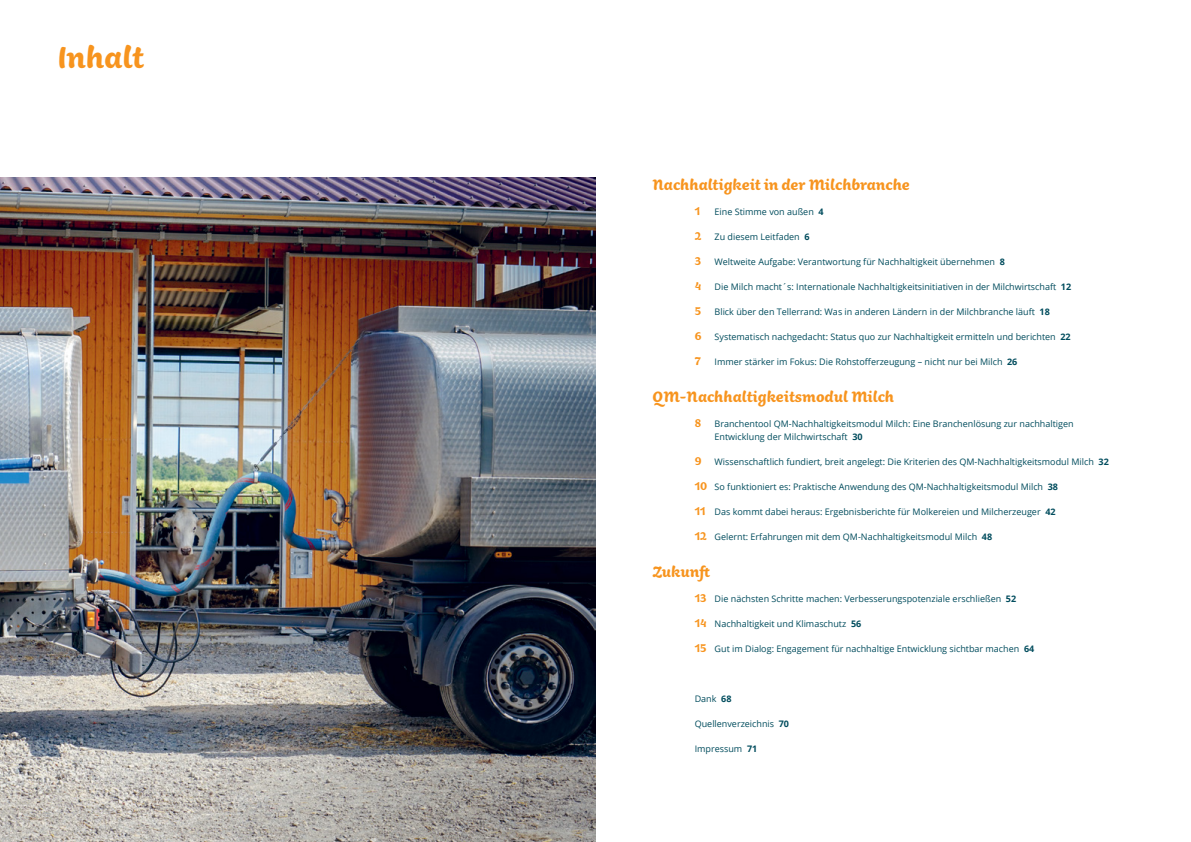
<style>
.page{position:relative;width:1191px;height:842px;background:#fff}
.page>*{position:absolute;margin:0;border:0;box-sizing:border-box;transform-origin:0 0}
.t1{font:700 48px "Aisha Latin";color:#f7941e}
.t2{font:700 24px "Aisha Latin";color:#f7941e}
.t3{font:9px/12.5px "Open Sans";color:#004c5d}
.s1{font-family:"Aisha Latin";font-weight:700;font-size:18px;color:#f7941e}
.s2{font-weight:700}
</style>
<div class="page">
<img style="left:0;top:177px;width:595px;height:665px">
<h1 class="t1" style="left:57px;top:24px;width:89px">Inhalt</h1>
<h2 class="t2" style="left:652px;top:167px;width:259px">Nachhaltigkeit in der Milchbranche</h2>
<p class="t3" style="left:694px;top:205px;width:130px"><span class="s1">1</span> Eine Stimme von außen <span class="s2">4</span></p>
<p class="t3" style="left:694px;top:230px;width:116px"><span class="s1">2</span> Zu diesem Leitfaden <span class="s2">6</span></p>
<p class="t3" style="left:694px;top:255px;width:312px"><span class="s1">3</span> Weltweite Aufgabe: Verantwortung für Nachhaltigkeit übernehmen <span class="s2">8</span></p>
<p class="t3" style="left:694px;top:280px;width:378px"><span class="s1">4</span> Die Milch macht´s: Internationale Nachhaltigkeitsinitiativen in der Milchwirtschaft <span class="s2">12</span></p>
<p class="t3" style="left:694px;top:305px;width:357px"><span class="s1">5</span> Blick über den Tellerrand: Was in anderen Ländern in der Milchbranche läuft <span class="s2">18</span></p>
<p class="t3" style="left:694px;top:330px;width:377px"><span class="s1">6</span> Systematisch nachgedacht: Status quo zur Nachhaltigkeit ermitteln und berichten <span class="s2">22</span></p>
<p class="t3" style="left:694px;top:355px;width:324px"><span class="s1">7</span> Immer stärker im Fokus: Die Rohstofferzeugung – nicht nur bei Milch <span class="s2">26</span></p>
<h2 class="t2" style="left:652px;top:380px;width:243px">QM-Nachhaltigkeitsmodul Milch</h2>
<p class="t3" style="left:714px;top:417px;width:360px;text-indent:-20px"><span class="s1">8</span> Branchentool QM-Nachhaltigkeitsmodul Milch: Eine Branchenlösung zur nachhaltigen<br>Entwicklung der Milchwirtschaft <span class="s2">30</span></p>
<p class="t3" style="left:694px;top:455px;width:415px"><span class="s1">9</span> Wissenschaftlich fundiert, breit angelegt: Die Kriterien des QM-Nachhaltigkeitsmodul Milch <span class="s2">32</span></p>
<p class="t3" style="left:694px;top:480px;width:365px"><span class="s1">10</span> So funktioniert es: Praktische Anwendung des QM-Nachhaltigkeitsmodul Milch <span class="s2">38</span></p>
<p class="t3" style="left:694px;top:505px;width:362px"><span class="s1">11</span> Das kommt dabei heraus: Ergebnisberichte für Molkereien und Milcherzeuger <span class="s2">42</span></p>
<p class="t3" style="left:694px;top:530px;width:299px"><span class="s1">12</span> Gelernt: Erfahrungen mit dem QM-Nachhaltigkeitsmodul Milch <span class="s2">48</span></p>
<h2 class="t2" style="left:652px;top:555px;width:61px">Zukunft</h2>
<p class="t3" style="left:694px;top:592px;width:323px"><span class="s1">13</span> Die nächsten Schritte machen: Verbesserungspotenziale erschließen <span class="s2">52</span></p>
<p class="t3" style="left:694px;top:617px;width:168px"><span class="s1">14</span> Nachhaltigkeit und Klimaschutz <span class="s2">56</span></p>
<p class="t3" style="left:694px;top:642px;width:341px"><span class="s1">15</span> Gut im Dialog: Engagement für nachhaltige Entwicklung sichtbar machen <span class="s2">64</span></p>
<p class="t3" style="left:694px;top:692px;width:38px">Dank <span class="s2">68</span></p>
<p class="t3" style="left:694px;top:717px;width:96px">Quellenverzeichnis <span class="s2">70</span></p>
<p class="t3" style="left:694px;top:742px;width:64px">Impressum <span class="s2">71</span></p>
</div>
